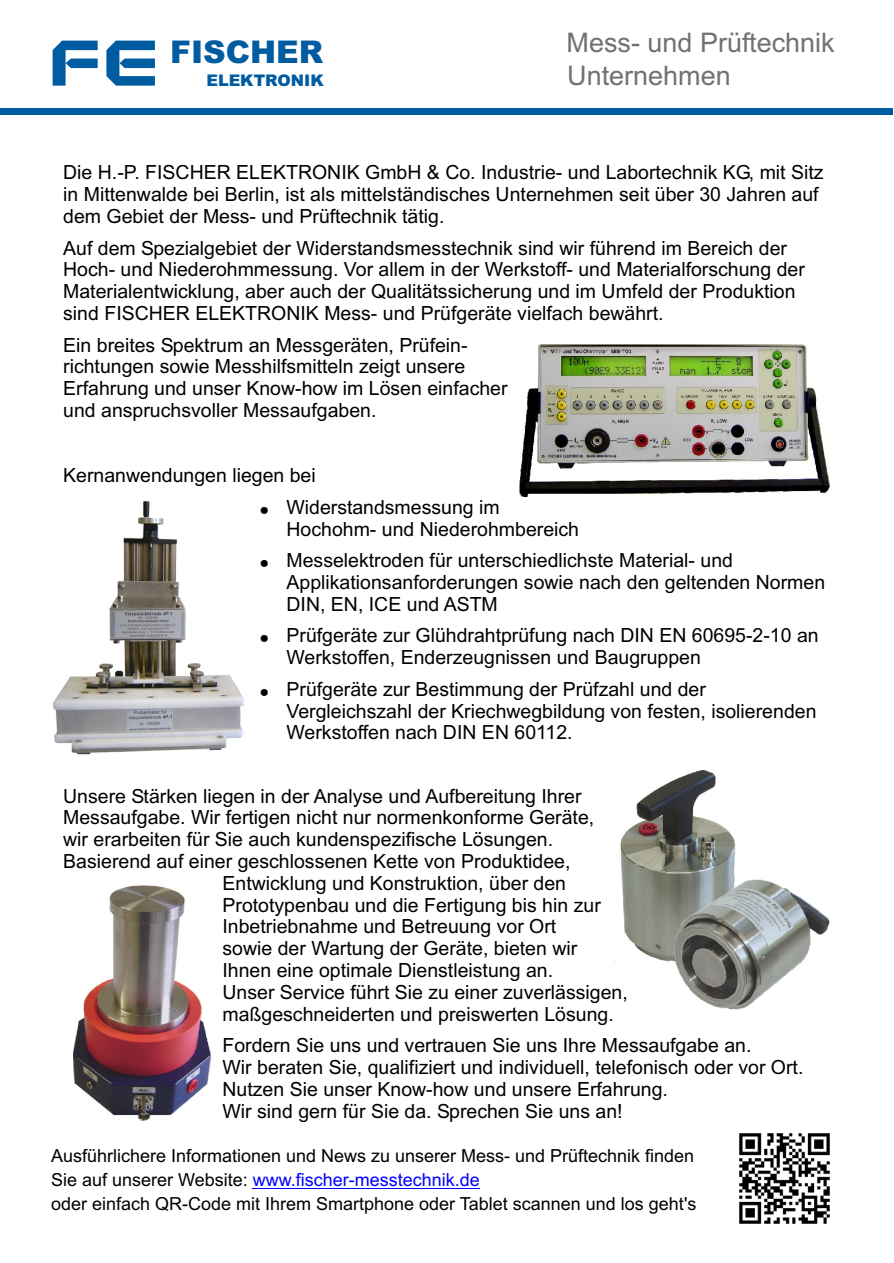
<style>
.page{position:relative;width:894px;height:1263px;background:#fff}
.page>*{position:absolute;margin:0;border:0;box-sizing:border-box;transform-origin:0 0}
.t1{font:900 31.35px "Arial";color:#005ca1}
.t2{font:27px "Arial";color:#737070}
.t3{font:19.5px/21.8px "Arial";color:#000}
.t4{font:18px/24.2px "Arial";color:#000}
.t5{font:900 16.05px "Arial";color:#005ca1}
.s1{color:#00f}
</style>
<div class="page">
<svg style="left:53px;top:41px;width:45px;height:45px"></svg>
<svg style="left:106px;top:41px;width:49px;height:45px"></svg>
<div style="left:0;top:108px;width:893px;height:6px;background:#005ca1"></div>
<hr style="left:253px;top:1188px;width:227px;height:1px;background:#00f">
<img style="left:519px;top:344px;width:310px;height:153px">
<img style="left:620px;top:770px;width:116px;height:192px">
<img style="left:669px;top:877px;width:161px;height:133px">
<img style="left:53px;top:500px;width:191px;height:255px">
<img style="left:74px;top:885px;width:138px;height:235px">
<img style="left:739px;top:1133px;width:91px;height:91px">
<h1 class="t1" style="left:170px;top:41px;width:155px">FISCHER</h1>
<p class="t5" style="left:206px;top:74px;width:119px">ELEKTRONIK</p>
<h2 class="t2" style="left:567px;top:33px;width:270px">Mess- und Prüftechnik</h2>
<h2 class="t2" style="left:567px;top:66px;width:165px">Unternehmen</h2>
<p class="t3" style="left:63px;top:163px;width:762px">Die H.-P. FISCHER ELEKTRONIK GmbH &amp; Co. Industrie- und Labortechnik KG, mit Sitz in Mittenwalde bei Berlin, ist als mittelständisches Unternehmen seit über 30 Jahren auf dem Gebiet der Mess- und Prüftechnik tätig.</p>
<p class="t3" style="left:63px;top:239px;width:743px">Auf dem Spezialgebiet der Widerstandsmesstechnik sind wir führend im Bereich der Hoch- und Niederohmmessung. Vor allem in der Werkstoff- und Materialforschung der Materialentwicklung, aber auch der Qualitätssicherung und im Umfeld der Produktion sind FISCHER ELEKTRONIK Mess- und Prüfgeräte vielfach bewährt.</p>
<p class="t3" style="left:63px;top:336px;width:446px">Ein breites Spektrum an Messgeräten, Prüfein&shy;richtungen sowie Messhilfsmitteln zeigt unsere Erfahrung und unser Know-how im Lösen einfacher und anspruchsvoller Messaufgaben.</p>
<p class="t3" style="left:287px;top:461px;width:215px;line-height:31.7px;text-indent:-223px">Kernanwendungen liegen bei<br>Widerstandsmessung im</p>
<p class="t3" style="left:287px;top:515px;width:448px;line-height:31.7px">Hochohm- und Niederohmbereich<br>Messelektroden für unterschiedlichste Material- und</p>
<p class="t3" style="left:287px;top:573px;width:540px">Applikationsanforderungen sowie nach den geltenden Normen<br>DIN, EN, ICE und ASTM</p>
<p class="t3" style="left:287px;top:627px;width:534px">Prüfgeräte zur Glühdrahtprüfung nach DIN EN 60695-2-10 an<br>Werkstoffen, Enderzeugnissen und Baugruppen</p>
<p class="t3" style="left:287px;top:680px;width:531px">Prüfgeräte zur Bestimmung der Prüfzahl und der<br>Vergleichszahl der Kriechwegbildung von festen, isolierenden<br>Werkstoffen nach DIN EN 60112.</p>
<p class="t3" style="left:63px;top:787px;width:520px">Unsere Stärken liegen in der Analyse und Aufbereitung Ihrer</p>
<p class="t3" style="left:63px;top:809px;width:533px">Messaufgabe. Wir fertigen nicht nur normenkonforme Geräte,</p>
<p class="t3" style="left:63px;top:830px;width:491px">wir erarbeiten für Sie auch kundenspezifische Lösungen.</p>
<p class="t3" style="left:63px;top:852px;width:509px">Basierend auf einer geschlossenen Kette von Produktidee,</p>
<p class="t3" style="left:223px;top:874px;width:345px">Entwicklung und Konstruktion, über den</p>
<p class="t3" style="left:223px;top:896px;width:380px">Prototypenbau und die Fertigung bis hin zur</p>
<p class="t3" style="left:223px;top:917px;width:335px">Inbetriebnahme und Betreuung vor Ort</p>
<p class="t3" style="left:223px;top:939px;width:356px">sowie der Wartung der Geräte, bieten wir</p>
<p class="t3" style="left:223px;top:961px;width:332px">Ihnen eine optimale Dienstleistung an.</p>
<p class="t3" style="left:223px;top:983px;width:407px">Unser Service führt Sie zu einer zuverlässigen,</p>
<p class="t3" style="left:223px;top:1005px;width:393px">maßgeschneiderten und preiswerten Lösung.</p>
<p class="t3" style="left:223px;top:1036px;width:582px">Fordern Sie uns und vertrauen Sie uns Ihre Messaufgabe an.<br>Wir beraten Sie, qualifiziert und individuell, telefonisch oder vor Ort.<br>Nutzen Sie unser Know-how und unsere Erfahrung.<br>Wir sind gern für Sie da. Sprechen Sie uns an!</p>
<p class="t4" style="left:51px;top:1145px;width:647px">Ausführlichere Informationen und News zu unserer Mess- und Prüftechnik finden<br>Sie auf unserer Website: <span class="s1">www.fischer-messtechnik.de<br></span>oder einfach QR-Code mit Ihrem Smartphone oder Tablet scannen und los geht's</p>
</div>
